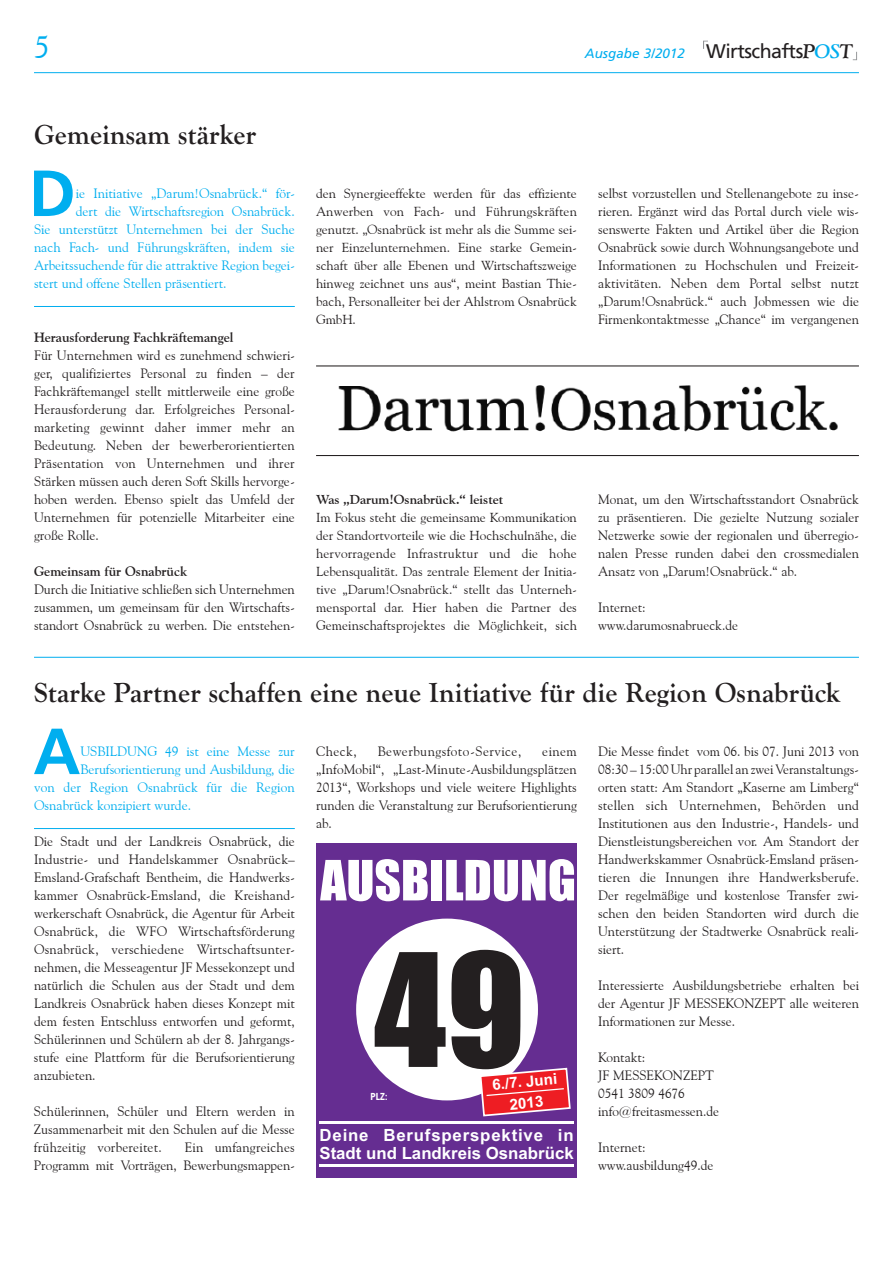
<style>
.page{position:relative;width:893px;height:1263px;background:#fff}
.page>*{position:absolute;margin:0;border:0;box-sizing:border-box;transform-origin:0 0}
.t1{font:145.35px "Impact";color:#231f20}
.t2{font:700 65.1px "Frutiger";color:#00aeef}
.t3{font:51.3px "Impact";color:#fff}
.t4{font:31.5px "Goudy Old Style BT";color:#00aeef}
.t5{font:700 28.5px "Goudy Old Sty T";color:#231f20}
.t6{font:700 16.8px/18.8px "Arial";color:#fff}
.t7{font:700 15.15px/21.3px "Arial";color:#fff;text-align:center}
.t8{font:13.5px/18px "Goudy Old Style BT";color:#231f20;text-align:justify}
.t9{font:13.5px "Goudy Old Style BT";color:#00aeef}
.t10{font:700 13.5px "Goudy Old Style BT";color:#231f20}
.t11{font:italic 13.5px "Frutiger";color:#00aeef}
.t12{font:13.5px "Goudy Old Style BT";letter-spacing:.035em;color:#231f20}
.t13{font:13.05px/18px "Goudy Old Style BT";color:#231f20;text-align:justify}
.t14{font:700 13.05px "Goudy Old Style BT";color:#231f20}
.t15{font:700 9.9px "Avant Garde IT Cby BT";color:#fff}
.s1{font-style:normal;font-size:19.65px;color:#231f20}
.s2{font-family:"Goudy Old Style Bold Italic BT";font-style:normal;font-size:19.65px;color:#231f20}
.s3{font-family:"Goudy Old Style Bold Italic BT";font-style:normal;font-size:19.65px}
.s4{font-size:13.05px}
.s5{font-size:13.5px}
</style>
<div class="page">
<svg style="left:703px;top:40px;width:5px;height:9px"></svg>
<hr style="left:34px;top:72px;width:825px;height:1px;background:#00aeef">
<hr style="left:34px;top:306px;width:261px;height:1px;background:#00aeef">
<hr style="left:34px;top:828px;width:261px;height:1px;background:#00aeef">
<div style="left:316px;top:843px;width:261px;height:334px;background:#652d91"></div>
<hr style="left:319px;top:1121px;width:255px;height:2px;background:#fff">
<hr style="left:319px;top:1164px;width:255px;height:2px;background:#fff">
<div style="left:356px;top:918px;width:182px;height:182px;background:#fff;border-radius:50%"></div>
<svg style="left:479px;top:1067px;width:92px;height:50px"></svg>
<hr style="left:34px;top:657px;width:825px;height:1px;background:#00aeef">
<img style="left:316px;top:366px;width:543px;height:91px">
<hr style="left:316px;top:365px;width:543px;height:1px;background:#231f20">
<hr style="left:316px;top:455px;width:543px;height:1px;background:#231f20">
<h3 class="t4" style="left:34px;top:28px;width:17px">5</h3>
<p class="t11" style="left:585px;top:46px;width:269px">Ausgabe 3/2012 <span class="s1">Wirtschafts</span><span class="s2">P</span><span class="s3">OS</span><span class="s2">T</span></p>
<h3 class="t5" style="left:34px;top:119px;width:224px">Gemeinsam stärker</h3>
<h2 class="t2" style="left:29px;top:155px;width:48px">D</h2>
<p class="t9" style="left:76px;top:185px;width:221px">ie Initiative „Darum!Osnabrück.“ för-</p>
<p class="t9" style="left:76px;top:203px;width:221px">dert die Wirtschaftsregion Osnabrück.</p>
<p class="t9" style="left:34px;top:221px;width:262px">Sie unterstützt Unternehmen bei der Suche</p>
<p class="t9" style="left:34px;top:239px;width:262px">nach Fach- und Führungskräften, indem sie</p>
<p class="t9" style="left:34px;top:257px;width:262px">Arbeitssuchende für die attraktive Region begei-</p>
<p class="t9" style="left:34px;top:275px;width:194px">stert und offene Stellen präsentiert.</p>
<p class="t10" style="left:34px;top:329px;width:201px">Herausforderung Fachkräftemangel</p>
<p class="t8" style="left:34px;top:346px;width:262px">Für Unternehmen wird es zunehmend schwieri&shy;ger, qualifiziertes Personal zu finden – der Fachkräftemangel stellt mittlerweile eine große Herausforderung dar. Erfolgreiches Personal&shy;marketing gewinnt daher immer mehr an Bedeutung. Neben der bewerberorientierten Präsentation von Unternehmen und ihrer Stärken müssen auch deren Soft Skills hervorge&shy;hoben werden. Ebenso spielt das Umfeld der Unternehmen für potenzielle Mitarbeiter eine große Rolle.</p>
<p class="t10" style="left:34px;top:563px;width:155px">Gemeinsam für Osnabrück</p>
<p class="t8" style="left:34px;top:580px;width:262px">Durch die Initiative schließen sich Unternehmen zusammen, um gemeinsam für den Wirtschafts&shy;standort Osnabrück zu werben. Die <span class="s4">entstehen-</span></p>
<p class="t13" style="left:316px;top:184px;width:262px">den Synergieeffekte werden für das effiziente Anwerben von Fach- und Führungskräften genutzt. „Osnabrück ist mehr als die Summe sei&shy;ner Einzelunternehmen. Eine starke Gemein&shy;schaft über alle Ebenen und Wirtschaftszweige hinweg zeichnet uns aus“, meint Bastian Thie&shy;bach, Personalleiter bei der Ahlstrom Osnabrück GmbH.</p>
<p class="t8" style="left:598px;top:184px;width:262px">selbst vorzustellen und Stellenangebote zu inse&shy;rieren. Ergänzt wird das Portal durch viele wis&shy;senswerte Fakten und Artikel über die Region Osnabrück sowie durch Wohnungsangebote und Informationen zu Hochschulen und Freizeit&shy;aktivitäten. Neben dem Portal selbst nutzt „Darum!Osnabrück.“ auch Jobmessen wie die Firmenkontaktmesse „Chance“ im vergangenen</p>
<p class="t14" style="left:316px;top:491px;width:189px">Was „Darum!Osnabrück.“ leistet</p>
<p class="t13" style="left:316px;top:508px;width:262px">Im Fokus steht die gemeinsame Kommunikation der Standortvorteile wie die Hochschulnähe, die hervorragende Infrastruktur und die hohe Lebensqualität. Das zentrale Element der Initia&shy;tive „Darum!Osnabrück.“ stellt das Unterneh&shy;mensportal dar. Hier haben die Partner <span class="s5">des</span></p>
<p class="t8" style="left:316px;top:616px;width:262px">Gemeinschaftsprojektes die Möglichkeit, sich</p>
<p class="t8" style="left:598px;top:490px;width:262px">Monat, um den Wirtschaftsstandort Osnabrück zu präsentieren. Die gezielte Nutzung sozialer Netzwerke sowie der regionalen und überregio&shy;nalen Presse runden dabei den crossmedialen Ansatz von „Darum!Osnabrück.“ ab.</p>
<p class="t8" style="left:598px;top:598px;width:142px">Internet: www.darumosnabrueck.de</p>
<h3 class="t5" style="left:34px;top:677px;width:808px">Starke Partner schaffen eine neue Initiative für die Region Osnabrück</h3>
<h2 class="t2" style="left:33px;top:713px;width:48px">A</h2>
<p class="t9" style="left:80px;top:743px;width:216px">USBILDUNG 49 ist eine Messe zur</p>
<p class="t9" style="left:80px;top:761px;width:216px">Berufsorientierung und Ausbildung, die</p>
<p class="t9" style="left:34px;top:779px;width:262px">von der Region Osnabrück für die Region</p>
<p class="t9" style="left:34px;top:797px;width:159px">Osnabrück konzipiert wurde.</p>
<p class="t8" style="left:34px;top:832px;width:262px;text-align:left">Die Stadt und der Landkreis Osnabrück, die Industrie- und Handelskammer Osnabrück– Emsland-Grafschaft Bentheim, die Handwerks&shy;kammer Osnabrück-Emsland, die Kreishand-- werkerschaft Osnabrück, die Agentur für Arbeit Osnabrück, die WFO Wirtschaftsförderung Osnabrück, verschiedene Wirtschaftsunter&shy;nehmen, die Messeagentur JF Messekonzept und natürlich die Schulen aus der Stadt und dem Landkreis Osnabrück haben dieses Konzept mit dem festen Entschluss entworfen und geformt, Schülerinnen und Schülern ab der 8. Jahrgangs&shy;stufe eine Plattform für die Berufsorientierung anzubieten.</p>
<p class="t8" style="left:34px;top:1102px;width:262px">Schülerinnen, Schüler und Eltern werden in Zusammenarbeit mit den Schulen auf die Messe frühzeitig vorbereitet.</p>
<p class="t8" style="left:34px;top:1138px;width:262px;text-align:right">Ein umfangreiches<br>Programm mit Vorträgen, Bewerbungsmappen-</p>
<p class="t8" style="left:316px;top:742px;width:42px">Check,</p>
<p class="t12" style="left:378px;top:743px;width:145px">Bewerbungsfoto-Service,</p>
<p class="t8" style="left:316px;top:742px;width:262px;text-indent:226px">einem „InfoMobil“, „Last-Minute-Ausbildungsplätzen 2013“, Workshops und viele weitere Highlights runden die Veranstaltung zur Berufsorientierung ab.</p>
<h3 class="t3" style="left:320px;top:849px;width:257px">AUSBILDUNG</h3>
<h1 class="t1" style="left:374px;top:921px;width:153px">49</h1>
<p class="t7" style="left:492px;top:1075px;width:67px;rotate:-5deg">6./7. Juni<br>2013</p>
<p class="t15" style="left:371px;top:1090px;width:19px">PLZ:</p>
<p class="t6" style="left:319px;top:1127px;width:256px">Deine Berufsperspektive in<br>Stadt und Landkreis Osnabrück</p>
<p class="t8" style="left:598px;top:742px;width:262px">Die Messe findet vom 06. bis 07. Juni 2013 von 08:30 – 15:00 Uhr parallel an zwei Veranstaltungs&shy;orten statt: Am Standort „Kaserne am Limberg“ stellen sich Unternehmen, Behörden und Institutionen aus den Industrie-, Handels- und Dienstleistungsbereichen vor. Am Standort der Handwerkskammer Osnabrück-Emsland präsen&shy;tieren die Innungen ihre Handwerksberufe.<br>Der regelmäßige und kostenlose Transfer zwi&shy;schen den beiden Standorten wird durch die Unterstützung der Stadtwerke Osnabrück reali&shy;siert.</p>
<p class="t8" style="left:598px;top:976px;width:262px">Interessierte Ausbildungsbetriebe erhalten bei der Agentur JF MESSEKONZEPT alle weiteren Informationen zur Messe.</p>
<p class="t8" style="left:598px;top:1048px;width:122px;text-align:left">Kontakt:<br>JF MESSEKONZEPT<br>0541 3809 4676 info@freitasmessen.de</p>
<p class="t8" style="left:598px;top:1138px;width:117px">Internet: www.ausbildung49.de</p>
</div>
